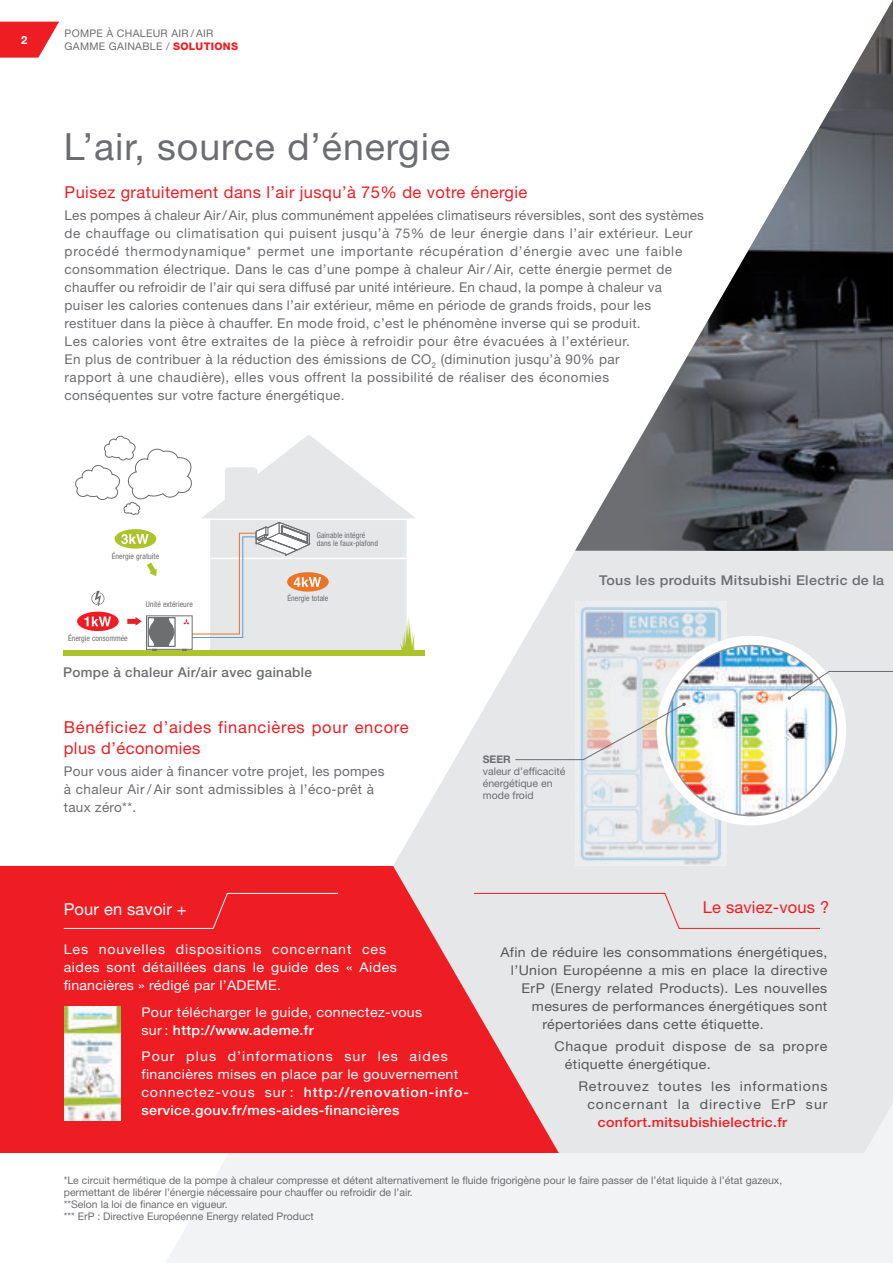
<style>
.page{position:relative;width:893px;height:1263px;background:#fff}
.page>*{position:absolute;margin:0;border:0;box-sizing:border-box;transform-origin:0 0}
.t1{font:37.5px "Helvetica Neue LT Pro";letter-spacing:.025em;color:#6c6d70}
.t2{font:16.5px "Helvetica Neue LT Pro";letter-spacing:.025em;color:#ee1d23}
.t3{font:16.5px/21px "Helvetica Neue LT Pro";letter-spacing:.045em;color:#ee1d23}
.t4{font:16.5px "Helvetica Neue LT Pro";letter-spacing:.01em;color:#fff}
.t5{font:13.5px/18px "Helvetica Neue LT Pro";letter-spacing:.025em;color:#6c6d70}
.t6{font:13.5px/18px "Helvetica Neue LT Pro";letter-spacing:.035em;color:#fff;scale:1.05 1}
.t7{font:13.5px/18px "Helvetica Neue LT Pro";letter-spacing:.025em;color:#57585a;scale:1.05 1}
.t8{font:13.5px/18px "Helvetica Neue LT Pro";letter-spacing:.06em;color:#57585a;text-align:right;scale:1.05 1}
.t9{font:500 13.5px "Helvetica Neue LT Pro";letter-spacing:.025em;color:#6c6d70;scale:1.05 1}
.t10{font:500 13.5px "Helvetica Neue LT Pro";letter-spacing:.025em;color:#6c6d70}
.t11{font:500 13.5px "Helvetica Neue LT Pro";letter-spacing:.025em;color:#ee1d23;scale:1.05 1}
.t12{font:700 11.25px "Helvetica Neue LT Pro";color:#fff}
.t13{font:10.5px/12px "Helvetica Neue LT Pro";color:#6c6d70}
.t14{font:10.5px/13.5px "Helvetica Neue LT Pro";letter-spacing:.03em;color:#6c6d70}
.t15{font:700 10.5px "Helvetica Neue LT Pro";color:#6c6d70}
.t16{font:condensed 7.95px/7.9px "Helvetica Neue LT Pro";letter-spacing:.01em;color:#6c6d70}
.s1{font-weight:800;color:#ee1d23}
.s2{font-weight:500}
</style>
<div class="page">
<div style="left:152px;top:865px;width:741px;height:398px;background:#f2f3f4"></div>
<svg style="left:393px;top:551px;width:500px;height:315px;fill:#e6e7e9"></svg>
<div style="left:559px;top:866px;width:334px;height:287px;background:#e6e7e9"></div>
<svg style="left:0;top:866px;width:559px;height:287px;background:#ec3a40"></svg>
<svg style="left:575px;top:0;width:318px;height:551px"></svg>
<svg style="left:202px;top:435px;width:213px;height:215px;fill:#e6e7e9"></svg>
<hr style="left:202px;top:518px;width:213px;height:2px;background:#fff">
<hr style="left:202px;top:558px;width:213px;height:1px;background:#fff">
<img style="left:576px;top:601px;width:151px;height:265px">
<div style="left:63px;top:893px;width:276px;height:36px;background:#ee1d23"></div>
<img style="left:65px;top:1007px;width:55px;height:113px">
<div style="left:473px;top:893px;width:348px;height:36px;background:#e6e7e9"></div>
<div style="left:657px;top:636px;width:189px;height:189px;border:20px solid #fff;border-radius:50%"></div>
<img style="left:666px;top:645px;width:170px;height:171px;border-radius:85px">
<svg style="left:788px;top:671px;width:105px;height:29px"></svg>
<svg style="left:514px;top:703px;width:172px;height:57px;background:#dfe0db"></svg>
<svg style="left:400px;top:616px;width:15px;height:34px"></svg>
<svg style="left:75px;top:436px;width:117px;height:79px"></svg>
<div style="left:77px;top:612px;width:42px;height:19px;background:#ee1d23;border-radius:50%"></div>
<svg style="left:84px;top:616px;width:27px;height:10px"></svg>
<div style="left:115px;top:529px;width:41px;height:20px;background:#acc32b;border-radius:50%"></div>
<div style="left:63px;top:650px;width:361px;height:6px;background:#acc32b"></div>
<svg style="left:91px;top:591px;width:13px;height:15px"></svg>
<svg style="left:287px;top:572px;width:42px;height:20px"></svg>
<svg style="left:121px;top:522px;width:200px;height:129px"></svg>
<svg style="left:0;top:22px;width:59px;height:36px"></svg>
<p class="t12" style="left:21px;top:33px;width:8px">2</p>
<p class="t14" style="left:65px;top:26px;width:175px">POMPE À CHALEUR AIR / AIR<br>GAMME GAINABLE / <span class="s1">SOLUTIONS</span></p>
<h1 class="t1" style="left:64px;top:124px;width:388px">L’air, source d’énergie</h1>
<p class="t2" style="left:65px;top:182px;width:464px">Puisez gratuitement dans l’air jusqu’à 75% de votre énergie</p>
<p class="t5" style="left:65px;top:206px;width:641px">Les pompes à chaleur Air/Air, plus communément appelées climatiseurs réversibles, sont des systèmes de chauffage ou climatisation qui puisent jusqu’à 75% de leur énergie dans l’air extérieur. Leur procédé thermodynamique* permet une importante récupération d’énergie avec une faible consommation électrique. Dans le cas d’une pompe à chaleur Air / Air, cette énergie permet de chauffer ou refroidir de l’air qui sera diffusé par unité intérieure. En chaud, la pompe à chaleur va puiser les calories contenues dans l’air extérieur, même en période de grands froids, pour les restituer dans la pièce à chauffer. En mode froid, c’est le phénomène inverse qui se produit.<br>Les calories vont être extraites de la pièce à refroidir pour être évacuées à l’extérieur.<br>En plus de contribuer à la réduction des émissions de CO<sub>2</sub> (diminution jusqu’à 90% par<br>rapport à une chaudière), elles vous offrent la possibilité de réaliser des économies<br>conséquentes sur votre facture énergétique.</p>
<p class="t16" style="left:112px;top:552px;width:49px">Énergie gratuite</p>
<p class="t16" style="left:68px;top:634px;width:61px">Énergie consommée</p>
<p class="t16" style="left:146px;top:600px;width:49px">Unité extérieure</p>
<p class="t16" style="left:317px;top:532px;width:63px">Gainable intégré dans le faux-plafond</p>
<p class="t16" style="left:287px;top:594px;width:43px">Énergie totale</p>
<p class="t10" style="left:63px;top:664px;width:250px">Pompe à chaleur Air/air avec gainable</p>
<p class="t3" style="left:64px;top:716px;width:346px">Bénéficiez d’aides financières pour encore plus d’économies</p>
<p class="t5" style="left:64px;top:762px;width:322px">Pour vous aider à financer votre projet, les pompes à chaleur Air / Air sont admissibles à l’éco-prêt à taux zéro**.</p>
<p class="t9" style="left:599px;top:572px;width:273px">Tous les produits Mitsubishi Electric de la</p>
<p class="t15" style="left:483px;top:753px;width:30px">SEER</p>
<p class="t13" style="left:483px;top:765px;width:84px">valeur d’efficacité énergétique en mode froid</p>
<p class="t4" style="left:64px;top:899px;width:124px">Pour en savoir +</p>
<p class="t6" style="left:64px;top:940px;width:319px">Les nouvelles dispositions concernant ces aides sont détaillées dans le guide des « Aides financières » rédigé par l’ADEME.</p>
<p class="t6" style="left:141px;top:1003px;width:269px">Pour télécharger le guide, connectez-vous sur : <span class="s2">http://www.ademe.fr</span></p>
<p class="t6" style="left:141px;top:1047px;width:313px">Pour plus d’informations sur les aides financières mises en place par le gouvernement connectez-vous sur : <span class="s2">http://renovation-info&shy;service.gouv.fr/mes-aides-financières</span></p>
<p class="t2" style="left:703px;top:897px;width:128px">Le saviez-vous ?</p>
<p class="t7" style="left:500px;top:943px;width:313px">Afin de réduire les consommations énergétiques,</p>
<p class="t7" style="left:511px;top:961px;width:303px">l’Union Européenne a mis en place la directive</p>
<p class="t7" style="left:521px;top:979px;width:293px">ErP (Energy related Products). Les nouvelles</p>
<p class="t7" style="left:532px;top:997px;width:283px">mesures de performances énergétiques sont</p>
<p class="t7" style="left:542px;top:1015px;width:212px">répertoriées dans cette étiquette.</p>
<p class="t7" style="left:565px;top:1037px;width:251px;text-indent:-11px">Chaque produit dispose de sa propre étiquette énergétique.</p>
<p class="t8" style="left:578px;top:1077px;width:239px">Retrouvez toutes les informations concernant la directive ErP sur</p>
<p class="t11" style="left:598px;top:1114px;width:182px">confort.mitsubishielectric.fr</p>
<p class="t13" style="left:64px;top:1174px;width:720px">*Le circuit hermétique de la pompe à chaleur compresse et détent alternativement le fluide frigorigène pour le faire passer de l’état liquide à l’état gazeux, permettant de libérer l’énergie nécessaire pour chauffer ou refroidir de l’air.<br>**Selon la loi de finance en vigueur.<br>*** ErP : Directive Européenne Energy related Product</p>
</div>
